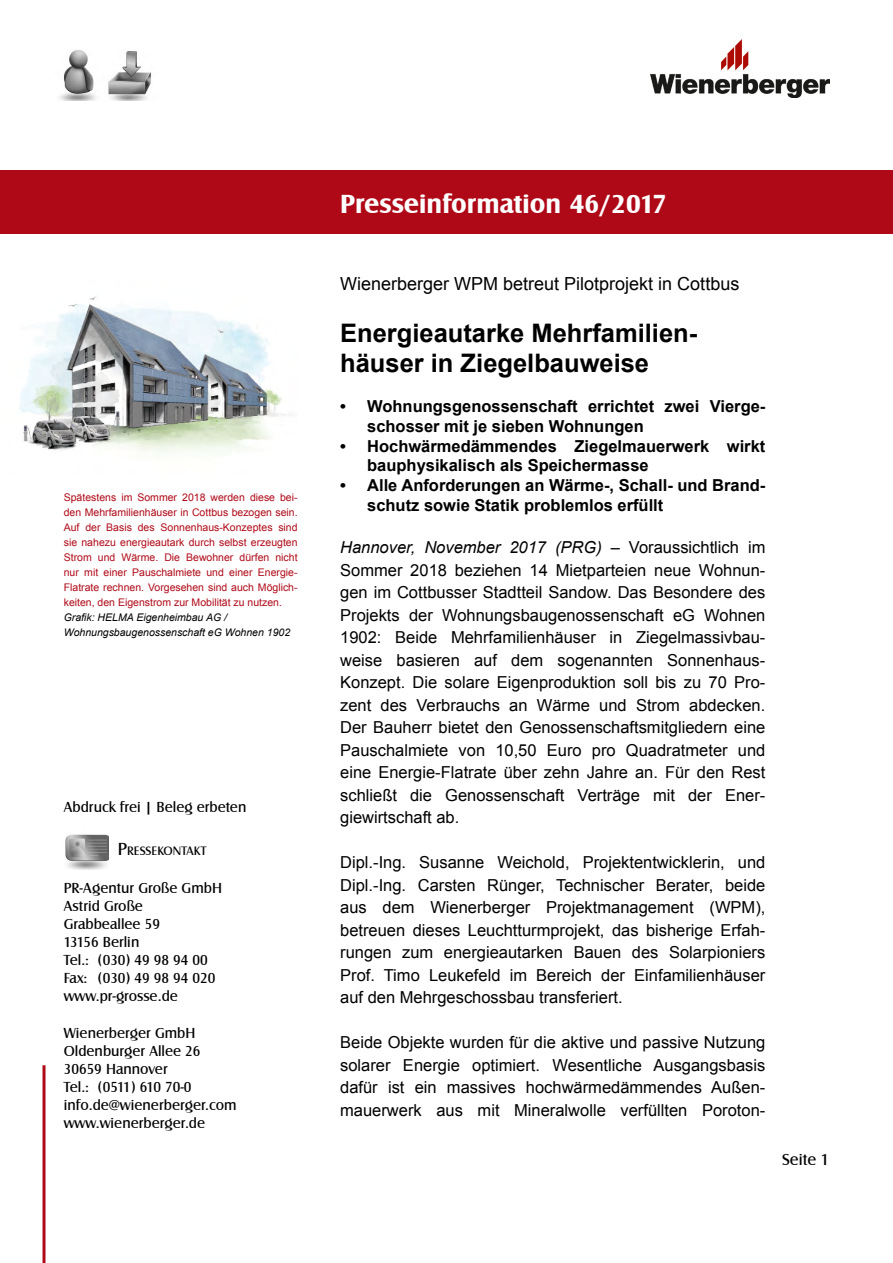
<style>
.page{position:relative;width:893px;height:1263px;background:#fff}
.page>*{position:absolute;margin:0;border:0;box-sizing:border-box;transform-origin:0 0}
.t1{font:700 27px "Castle T";color:#fff}
.t2{font:700 25.5px/30.6px "Arial";color:#000}
.t3{font:18px "Arial";color:#000}
.t4{font:16.5px/22.5px "Arial";color:#000;text-align:justify}
.t5{font:700 16.5px/19.8px "Arial";color:#000}
.t6{font:16.5px "Castle T";color:#000}
.t7{font:15px/18px "Castle T";color:#000}
.t8{font:12.6px "Castle T";color:#000}
.t9{font:10.5px/15px "Arial";color:#af0917;text-align:justify}
.t10{font:italic 10.5px/15px "Arial";color:#000}
.s1{font-size:18px}
.s2{font-style:italic}
</style>
<div class="page">
<div style="left:0;top:170px;width:893px;height:64px;background:#af0917"></div>
<img style="left:59px;top:50px;width:93px;height:51px">
<img style="left:651px;top:40px;width:178px;height:57px">
<img style="left:65px;top:834px;width:43px;height:35px">
<hr style="left:43px;top:1065px;width:3px;height:198px;background:#af0917">
<img style="left:20px;top:296px;width:271px;height:157px">
<p class="t9" style="left:64px;top:490px;width:235px">Spätestens im Sommer 2018 werden diese bei&shy;den Mehrfamilienhäuser in Cottbus bezogen sein.<br>Auf der Basis des Sonnenhaus-Konzeptes sind sie nahezu energieautark durch selbst erzeugten Strom und Wärme. Die Bewohner dürfen nicht nur mit einer Pauschalmiete und einer Energie-Flatrate rechnen. Vorgesehen sind auch Möglich&shy;keiten, den Eigenstrom zur Mobilität zu nutzen.</p>
<p class="t10" style="left:64px;top:610px;width:228px">Grafik: HELMA Eigenheimbau AG /<br>Wohnungsbaugenossenschaft eG Wohnen 1902</p>
<p class="t7" style="left:64px;top:798px;width:184px">Abdruck frei | Beleg erbeten</p>
<p class="t8" style="left:118px;top:844px;width:90px"><span class="s1">P</span>RESSEKONTAKT</p>
<p class="t7" style="left:64px;top:879px;width:160px">PR-Agentur Große GmbH<br>Astrid Große<br>Grabbeallee 59<br>13156 Berlin<br>Tel.: (030) 49 98 94 00<br>Fax: (030) 49 98 94 020 www.pr-grosse.de</p>
<p class="t7" style="left:64px;top:1024px;width:174px">Wienerberger GmbH<br>Oldenburger Allee 26<br>30659 Hannover<br>Tel.: (0511) 610 70-0 info.de@wienerberger.com www.wienerberger.de</p>
<h1 class="t1" style="left:340px;top:189px;width:328px">Presseinformation 46/2017</h1>
<p class="t3" style="left:340px;top:271px;width:401px">Wienerberger WPM betreut Pilotprojekt in Cottbus</p>
<h2 class="t2" style="left:340px;top:318px;width:359px">Energieautarke Mehrfamilien&shy;häuser in Ziegelbauweise</h2>
<p class="t5" style="left:367px;top:397px;width:400px;text-indent:-27px">• Wohnungsgenossenschaft errichtet zwei Vierge&shy;schosser mit je sieben Wohnungen</p>
<p class="t5" style="left:367px;top:436px;width:400px;text-indent:-27px">• Hochwärmedämmendes Ziegelmauerwerk wirkt bauphysikalisch als Speichermasse</p>
<p class="t5" style="left:367px;top:476px;width:400px;text-indent:-27px">• Alle Anforderungen an Wärme-, Schall- und Brand&shy;schutz sowie Statik problemlos erfüllt</p>
<p class="t4" style="left:340px;top:536px;width:427px"><span class="s2">Hannover, November 2017 (PRG)</span> – Voraussichtlich im Sommer 2018 beziehen 14 Mietparteien neue Wohnun&shy;gen im Cottbusser Stadtteil Sandow. Das Besondere des Projekts der Wohnungsbaugenossenschaft eG Wohnen 1902: Beide Mehrfamilienhäuser in Ziegelmassivbau&shy;weise basieren auf dem sogenannten Sonnenhaus-Konzept. Die solare Eigenproduktion soll bis zu 70 Pro&shy;zent des Verbrauchs an Wärme und Strom abdecken.<br>Der Bauherr bietet den Genossenschaftsmitgliedern eine Pauschalmiete von 10,50 Euro pro Quadratmeter und eine Energie-Flatrate über zehn Jahre an. Für den Rest schließt die Genossenschaft Verträge mit der Ener&shy;giewirtschaft ab.</p>
<p class="t4" style="left:340px;top:851px;width:427px">Dipl.-Ing. Susanne Weichold, Projektentwicklerin, und Dipl.-Ing. Carsten Rünger, Technischer Berater, beide aus dem Wienerberger Projektmanagement (WPM), betreuen dieses Leuchtturmprojekt, das bisherige Erfah&shy;rungen zum energieautarken Bauen des Solarpioniers Prof. Timo Leukefeld im Bereich der Einfamilienhäuser auf den Mehrgeschossbau transferiert.</p>
<p class="t4" style="left:340px;top:1031px;width:427px">Beide Objekte wurden für die aktive und passive Nutzung solarer Energie optimiert. Wesentliche Ausgangsbasis dafür ist ein massives hochwärmedämmendes Außen&shy;mauerwerk aus mit Mineralwolle verfüllten Poroton-</p>
<p class="t6" style="left:782px;top:1150px;width:49px">Seite 1</p>
</div>
